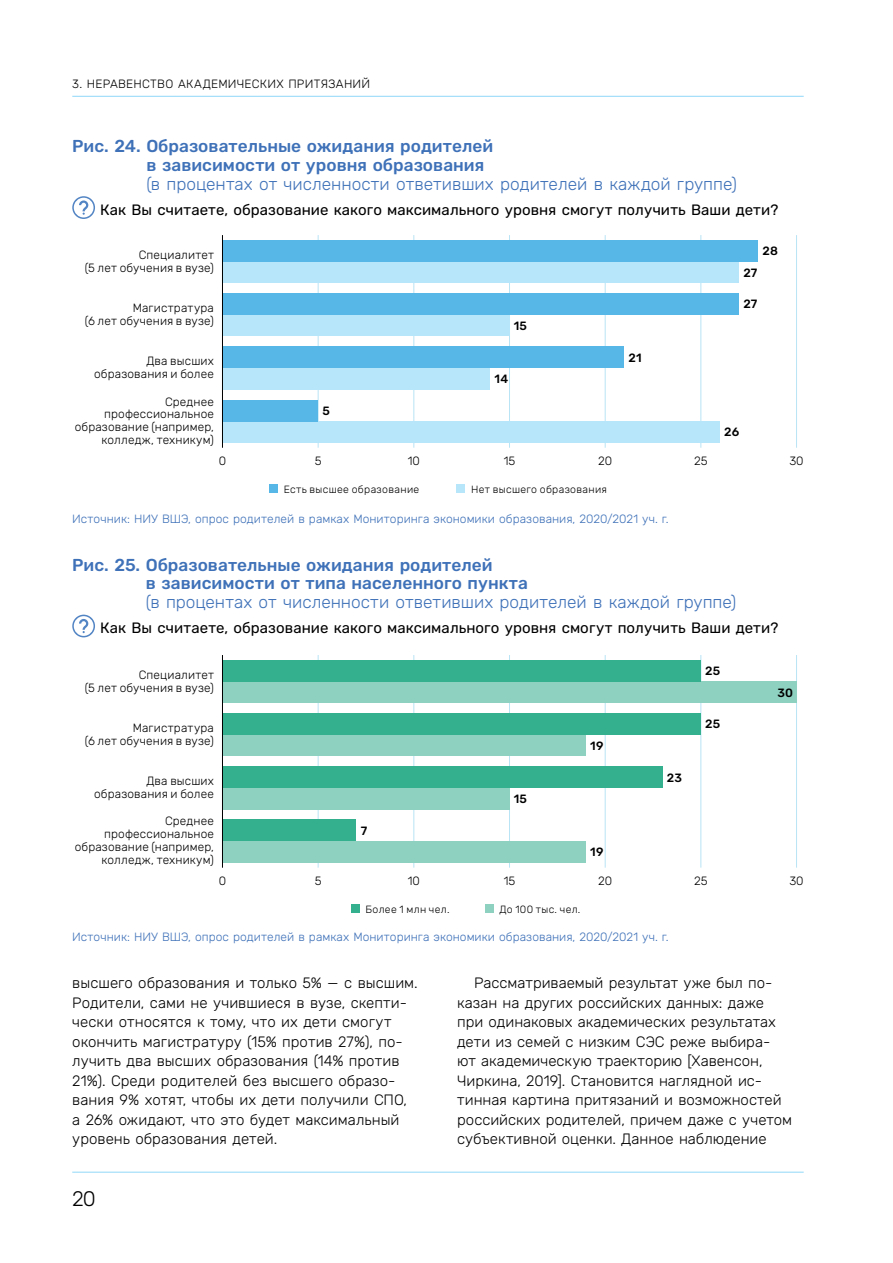
<style>
.page{position:relative;width:893px;height:1263px;background:#fff}
.page>*{position:absolute;margin:0;border:0;box-sizing:border-box;transform-origin:0 0}
.t1{font:300 21px "Rubik";color:#000}
.t2{font:500 17.25px/18.8px "Rubik";color:#3e71b8}
.t3{font:300 17.25px "Rubik";color:#3e71b8}
.t4{font:300 15px/19.5px "Rubik";color:#000}
.t5{font:15px "Rubik";letter-spacing:.005em;color:#000}
.t6{font:300 12px/12.8px "Rubik";letter-spacing:.01em;color:#000;text-align:right}
.t7{font:300 12px "Rubik";color:#3e71b8}
.t8{font:500 12px "Rubik";letter-spacing:.01em;color:#000}
.t9{font:300 10.5px "Rubik";letter-spacing:.03em;color:#000}
</style>
<div class="page">
<hr style="left:72px;top:1172px;width:732px;height:1px;background:#8ed8f8">
<hr style="left:72px;top:96px;width:732px;height:1px;background:#8ed8f8">
<svg style="left:72px;top:196px;width:23px;height:23px"></svg>
<svg style="left:72px;top:615px;width:23px;height:22px"></svg>
<hr style="left:318px;top:235px;width:1px;height:213px;background:#b8e4f5">
<hr style="left:413px;top:235px;width:1px;height:213px;background:#b8e4f5">
<hr style="left:509px;top:235px;width:1px;height:213px;background:#b8e4f5">
<hr style="left:605px;top:235px;width:1px;height:213px;background:#b8e4f5">
<hr style="left:700px;top:235px;width:1px;height:213px;background:#b8e4f5">
<hr style="left:796px;top:235px;width:1px;height:213px;background:#b8e4f5">
<div style="left:222px;top:421px;width:498px;height:21px;background:#b7e5fa"></div>
<div style="left:222px;top:400px;width:96px;height:21px;background:#57b8e8"></div>
<div style="left:222px;top:368px;width:268px;height:21px;background:#b7e5fa"></div>
<div style="left:222px;top:347px;width:402px;height:21px;background:#57b8e8"></div>
<div style="left:222px;top:315px;width:287px;height:21px;background:#b7e5fa"></div>
<div style="left:222px;top:294px;width:517px;height:21px;background:#57b8e8"></div>
<div style="left:222px;top:262px;width:517px;height:21px;background:#b7e5fa"></div>
<div style="left:222px;top:240px;width:536px;height:22px;background:#57b8e8"></div>
<hr style="left:222px;top:235px;width:1px;height:213px;background:#000">
<div style="left:457px;top:485px;width:8px;height:8px;background:#b7e5fa"></div>
<div style="left:269px;top:485px;width:8px;height:8px;background:#57b8e8"></div>
<hr style="left:318px;top:655px;width:1px;height:213px;background:#b8e4f5">
<hr style="left:413px;top:655px;width:1px;height:213px;background:#b8e4f5">
<hr style="left:509px;top:655px;width:1px;height:213px;background:#b8e4f5">
<hr style="left:605px;top:655px;width:1px;height:213px;background:#b8e4f5">
<hr style="left:700px;top:655px;width:1px;height:213px;background:#b8e4f5">
<hr style="left:796px;top:655px;width:1px;height:213px;background:#b8e4f5">
<div style="left:485px;top:905px;width:8px;height:8px;background:#8ed1c0"></div>
<div style="left:351px;top:905px;width:8px;height:8px;background:#35b08f"></div>
<div style="left:222px;top:841px;width:364px;height:21px;background:#8ed1c0"></div>
<div style="left:222px;top:820px;width:134px;height:21px;background:#35b08f"></div>
<div style="left:222px;top:788px;width:287px;height:21px;background:#8ed1c0"></div>
<div style="left:222px;top:767px;width:441px;height:21px;background:#35b08f"></div>
<div style="left:222px;top:735px;width:364px;height:21px;background:#8ed1c0"></div>
<div style="left:222px;top:713px;width:479px;height:22px;background:#35b08f"></div>
<div style="left:222px;top:682px;width:574px;height:21px;background:#8ed1c0"></div>
<div style="left:222px;top:660px;width:479px;height:22px;background:#35b08f"></div>
<hr style="left:222px;top:655px;width:1px;height:213px;background:#000">
<p class="t6" style="left:72px;top:78px;width:33px">3. Неравенствоакадемическихпритязани</p>
<p class="t6" style="left:361px;top:78px;width:10px">й</p>
<p class="t2" style="left:146px;top:137px;width:348px;text-indent:-74px">Рис. 24. Образовательные ожидания родителей в зависимости от уровня образования</p>
<p class="t3" style="left:146px;top:174px;width:592px">(в процентах от численности ответивших родителей в каждой группе)</p>
<p class="t5" style="left:100px;top:201px;width:680px">Как Вы считаете, образование какого максимального уровня смогут получить Ваши дети?</p>
<p class="t6" style="left:85px;top:249px;width:131px">Специалитет<br>(5 лет обучения в вузе)</p>
<p class="t8" style="left:762px;top:244px;width:17px">28</p>
<p class="t8" style="left:743px;top:266px;width:16px">27</p>
<p class="t6" style="left:85px;top:302px;width:131px">Магистратура<br>(6 лет обучения в вузе)</p>
<p class="t8" style="left:514px;top:319px;width:15px">15</p>
<p class="t8" style="left:743px;top:298px;width:16px">27</p>
<p class="t6" style="left:94px;top:355px;width:121px">Два высших образования и более</p>
<p class="t8" style="left:495px;top:372px;width:15px">14</p>
<p class="t8" style="left:629px;top:351px;width:15px">21</p>
<p class="t6" style="left:75px;top:395px;width:141px">Среднее профессиональное образование (например, колледж, техникум)</p>
<p class="t8" style="left:322px;top:404px;width:9px">5</p>
<p class="t8" style="left:724px;top:425px;width:17px">26</p>
<p class="t6" style="left:219px;top:454px;width:9px">0</p>
<p class="t6" style="left:315px;top:454px;width:8px">5</p>
<p class="t6" style="left:408px;top:454px;width:14px">10</p>
<p class="t6" style="left:504px;top:454px;width:13px">15</p>
<p class="t6" style="left:598px;top:454px;width:16px">20</p>
<p class="t6" style="left:694px;top:454px;width:15px">25</p>
<p class="t6" style="left:789px;top:454px;width:16px">30</p>
<p class="t9" style="left:284px;top:484px;width:137px">Есть высшее образование</p>
<p class="t9" style="left:471px;top:484px;width:137px">Нет высшего образования</p>
<p class="t7" style="left:72px;top:512px;width:598px">Источник: НИУ ВШЭ, опрос родителей в рамках Мониторинга экономики образования, 2020/2021 уч. г.</p>
<p class="t2" style="left:146px;top:556px;width:384px;text-indent:-74px">Рис. 25. Образовательные ожидания родителей<br>в зависимости от типа населенного пункта</p>
<p class="t3" style="left:146px;top:592px;width:592px">(в процентах от численности ответивших родителей в каждой группе)</p>
<p class="t5" style="left:100px;top:620px;width:680px">Как Вы считаете, образование какого максимального уровня смогут получить Ваши дети?</p>
<p class="t6" style="left:85px;top:668px;width:131px">Специалитет<br>(5 лет обучения в вузе)</p>
<p class="t6" style="left:85px;top:722px;width:131px">Магистратура<br>(6 лет обучения в вузе)</p>
<p class="t6" style="left:94px;top:775px;width:121px">Два высших образования и более</p>
<p class="t6" style="left:75px;top:815px;width:141px">Среднее профессиональное образование (например, колледж, техникум)</p>
<p class="t8" style="left:361px;top:824px;width:8px">7</p>
<p class="t8" style="left:514px;top:792px;width:15px">15</p>
<p class="t8" style="left:590px;top:739px;width:15px">19</p>
<p class="t8" style="left:590px;top:845px;width:15px">19</p>
<p class="t8" style="left:667px;top:771px;width:17px">23</p>
<p class="t8" style="left:705px;top:664px;width:16px">25</p>
<p class="t8" style="left:705px;top:717px;width:16px">25</p>
<p class="t8" style="left:777px;top:686px;width:17px">30</p>
<p class="t6" style="left:219px;top:874px;width:9px">0</p>
<p class="t6" style="left:315px;top:874px;width:8px">5</p>
<p class="t6" style="left:408px;top:874px;width:14px">10</p>
<p class="t6" style="left:504px;top:874px;width:13px">15</p>
<p class="t6" style="left:598px;top:874px;width:16px">20</p>
<p class="t6" style="left:694px;top:874px;width:15px">25</p>
<p class="t6" style="left:789px;top:874px;width:16px">30</p>
<p class="t9" style="left:366px;top:904px;width:85px">Более 1 млн чел.</p>
<p class="t9" style="left:500px;top:904px;width:82px">До 100 тыс. чел.</p>
<p class="t7" style="left:72px;top:930px;width:598px">Источник: НИУ ВШЭ, опрос родителей в рамках Мониторинга экономики образования, 2020/2021 уч. г.</p>
<p class="t4" style="left:72px;top:973px;width:347px">высшего образования и только 5% — с высшим.<br>Родители, сами не учившиеся в вузе, скепти&shy;чески относятся к тому, что их дети смогут окончить магистратуру (15% против 27%), по&shy;лучить два высших образования (14% против 21%). Среди родителей без высшего образо&shy;вания 9% хотят, чтобы их дети получили СПО, а 26% ожидают, что это будет максимальный уровень образования детей.</p>
<p class="t4" style="left:457px;top:973px;width:337px;text-indent:17px">Рассматриваемый результат уже был по&shy;казан на других российских данных: даже при одинаковых академических результатах дети из семей с низким СЭС реже выбира&shy;ют академическую траекторию [Хавенсон, Чиркина, 2019]. Становится наглядной ис&shy;тинная картина притязаний и возможностей российских родителей, причем даже с учетом субъективной оценки. Данное наблюдение</p>
<h1 class="t1" style="left:72px;top:1187px;width:25px">20</h1>
</div>
